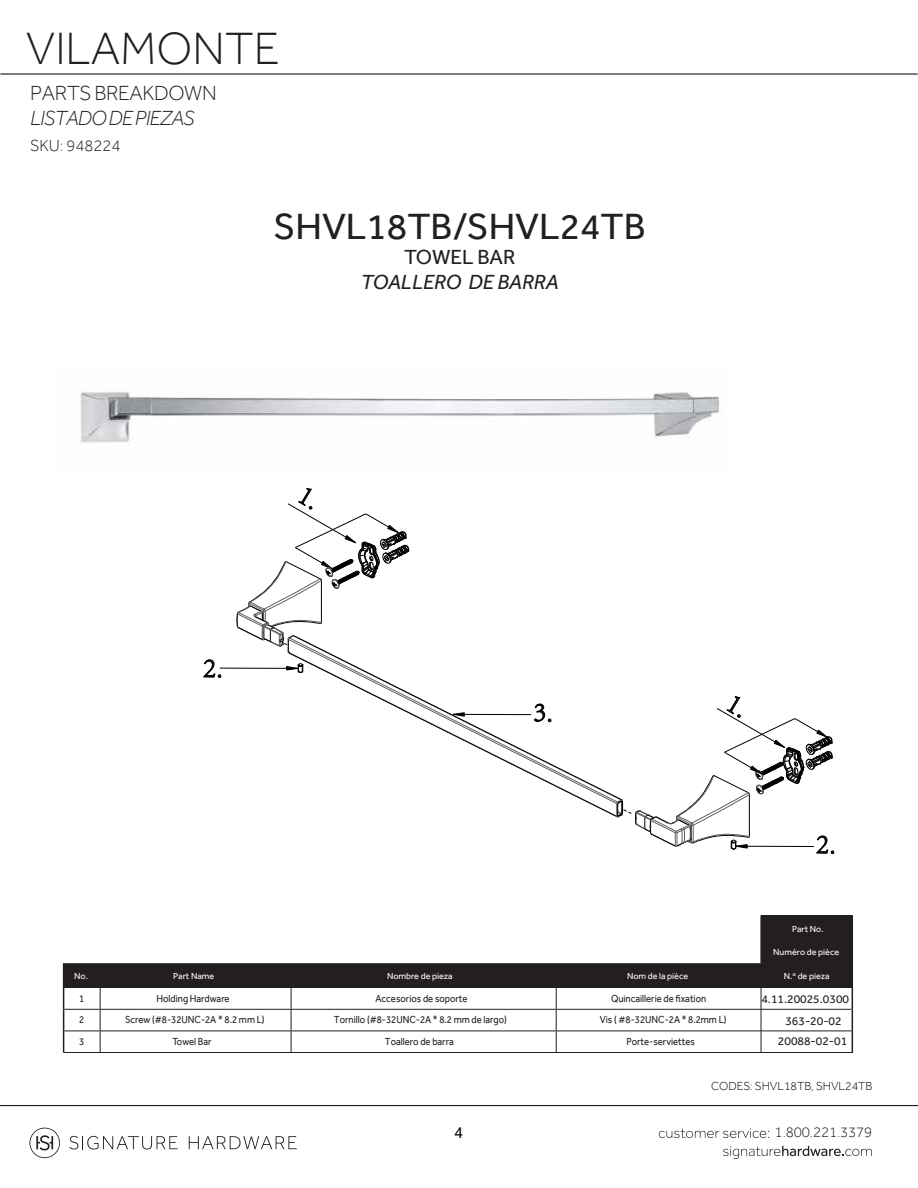
<style>
.page{position:relative;width:918px;height:1188px;background:#fff}
.page>*{position:absolute;margin:0;border:0;box-sizing:border-box;transform-origin:0 0}
.t1{font:300 46.5px "Effra";color:#231f20}
.t2{font:37.5px "Effra";color:#231f20}
.t3{font:italic 300 21px "Effra";letter-spacing:-.04em;color:#231f20}
.t4{font:italic 21px "Effra";color:#231f20}
.t5{font:300 21px "Effra";letter-spacing:-.02em;color:#231f20}
.t6{font:21px "Effra";color:#231f20}
.t7{font:300 16.5px "Effra";color:#231f20}
.t8{font:300 15px "Effra";letter-spacing:-.01em;color:#231f20}
.t9{font:15px "Arial";color:#010101}
.t10{font:12px "Effra";color:#231f20}
.t11{font:300 12px "Effra";color:#010101}
.t12{font:10.5px "Effra";color:#231f20;scale:.9 1}
.t13{font:9px "Effra";color:#fff}
</style>
<div class="page">
<svg style="left:30px;top:1128px;width:30px;height:30px"></svg>
<svg style="left:69px;top:1136px;width:109px;height:14px"></svg>
<svg style="left:189px;top:1136px;width:108px;height:13px"></svg>
<hr style="left:0;top:1105px;width:918px;height:1px;background:#151718">
<svg style="left:659px;top:1129px;width:110px;height:9px"></svg>
<svg style="left:723px;top:1146px;width:149px;height:13px"></svg>
<hr style="left:0;top:73px;width:918px;height:2px;background:#151718">
<div style="left:767px;top:964px;width:85px;height:24px;background:#231f20"></div>
<div style="left:556px;top:964px;width:211px;height:24px;background:#231f20"></div>
<div style="left:291px;top:964px;width:265px;height:24px;background:#231f20"></div>
<div style="left:100px;top:964px;width:191px;height:24px;background:#231f20"></div>
<div style="left:64px;top:964px;width:36px;height:24px;background:#231f20"></div>
<div style="left:761px;top:939px;width:91px;height:26px;background:#231f20"></div>
<div style="left:761px;top:916px;width:91px;height:25px;background:#231f20"></div>
<svg style="left:100px;top:988px;width:1px;height:64px"></svg>
<svg style="left:291px;top:988px;width:1px;height:64px"></svg>
<svg style="left:556px;top:988px;width:1px;height:64px"></svg>
<hr style="left:761px;top:988px;width:1px;height:64px;background:#231f20">
<hr style="left:64px;top:1009px;width:36px;height:1px;background:#231f20">
<hr style="left:100px;top:1009px;width:191px;height:1px;background:#231f20">
<hr style="left:291px;top:1009px;width:265px;height:1px;background:#231f20">
<hr style="left:556px;top:1009px;width:211px;height:1px;background:#231f20">
<hr style="left:767px;top:1009px;width:85px;height:1px;background:#231f20">
<hr style="left:64px;top:1031px;width:36px;height:1px;background:#231f20">
<hr style="left:100px;top:1031px;width:191px;height:1px;background:#231f20">
<hr style="left:291px;top:1031px;width:265px;height:1px;background:#231f20">
<hr style="left:556px;top:1031px;width:211px;height:1px;background:#231f20">
<hr style="left:767px;top:1031px;width:85px;height:1px;background:#231f20">
<hr style="left:64px;top:1052px;width:789px;height:1px;background:#231f20">
<hr style="left:761px;top:916px;width:92px;height:1px;background:#231f20">
<hr style="left:760px;top:916px;width:2px;height:47px;background:#231f20">
<hr style="left:63px;top:963px;width:37px;height:2px;background:#231f20">
<svg style="left:63px;top:965px;width:1px;height:88px"></svg>
<hr style="left:100px;top:963px;width:191px;height:2px;background:#231f20">
<hr style="left:291px;top:963px;width:265px;height:2px;background:#231f20">
<hr style="left:556px;top:963px;width:211px;height:2px;background:#231f20">
<svg style="left:852px;top:917px;width:1px;height:135px"></svg>
<svg style="left:293px;top:653px;width:323px;height:148px"></svg>
<svg style="left:286px;top:663px;width:18px;height:10px"></svg>
<hr style="left:220px;top:668px;width:78px;height:1px;background:#010101">
<img style="left:80px;top:388px;width:641px;height:55px">
<svg style="left:533px;top:703px;width:19px;height:20px"></svg>
<svg style="left:237px;top:487px;width:173px;height:166px"></svg>
<svg style="left:203px;top:659px;width:18px;height:19px"></svg>
<svg style="left:616px;top:696px;width:218px;height:158px"></svg>
<h1 class="t1" style="left:26px;top:20px;width:255px">VILAMONTE</h1>
<h3 class="t5" style="left:30px;top:80px;width:188px">PARTS BREAKDOWN</h3>
<h3 class="t3" style="left:30px;top:106px;width:166px">LISTADO DE PIEZAS</h3>
<h3 class="t7" style="left:30px;top:135px;width:92px">SKU: 948224</h3>
<h2 class="t2" style="left:274px;top:204px;width:374px">SHVL18TB/SHVL24TB</h2>
<h3 class="t6" style="left:404px;top:244px;width:113px">TOWEL BAR</h3>
<h3 class="t4" style="left:361px;top:270px;width:199px">TOALLERO DE BARRA</h3>
<p class="t13" style="left:792px;top:923px;width:33px">Part No.</p>
<p class="t13" style="left:773px;top:947px;width:68px">Numéro de pièce</p>
<p class="t13" style="left:74px;top:971px;width:15px">No.</p>
<p class="t13" style="left:173px;top:971px;width:43px">Part Name</p>
<p class="t13" style="left:387px;top:971px;width:67px">Nombre de pieza</p>
<p class="t13" style="left:627px;top:971px;width:63px">Nom de la pièce</p>
<p class="t13" style="left:784px;top:971px;width:47px">N.º de pieza</p>
<p class="t12" style="left:79px;top:992px;width:7px">1</p>
<p class="t12" style="left:156px;top:992px;width:83px">Holding Hardware</p>
<p class="t12" style="left:376px;top:992px;width:104px">Accesorios de soporte</p>
<p class="t12" style="left:611px;top:992px;width:107px">Quincaillerie de fixation</p>
<p class="t10" style="left:761px;top:992px;width:89px">4.11.20025.0300</p>
<p class="t12" style="left:79px;top:1014px;width:7px">2</p>
<p class="t12" style="left:125px;top:1014px;width:157px">Screw (#8-32UNC-2A * 8.2 mm L)</p>
<p class="t12" style="left:334px;top:1014px;width:194px">Tornillo (#8-32UNC-2A * 8.2 mm de largo)</p>
<p class="t12" style="left:600px;top:1014px;width:142px">Vis ( #8-32UNC-2A * 8.2mm L)</p>
<p class="t10" style="left:785px;top:1013px;width:58px">363-20-02</p>
<p class="t12" style="left:79px;top:1035px;width:7px">3</p>
<p class="t12" style="left:385px;top:1035px;width:78px">Toallero de barra</p>
<p class="t12" style="left:626px;top:1035px;width:78px">Porte-serviettes</p>
<p class="t12" style="left:173px;top:1035px;width:45px">Towel Bar</p>
<p class="t10" style="left:778px;top:1034px;width:71px">20088-02-01</p>
<p class="t11" style="left:711px;top:1079px;width:163px">CODES: SHVL18TB, SHVL24TB</p>
<h3 class="t9" style="left:455px;top:1123px;width:10px">4</h3>
<h3 class="t8" style="left:775px;top:1124px;width:99px">1.800.221.3379</h3>
</div>
